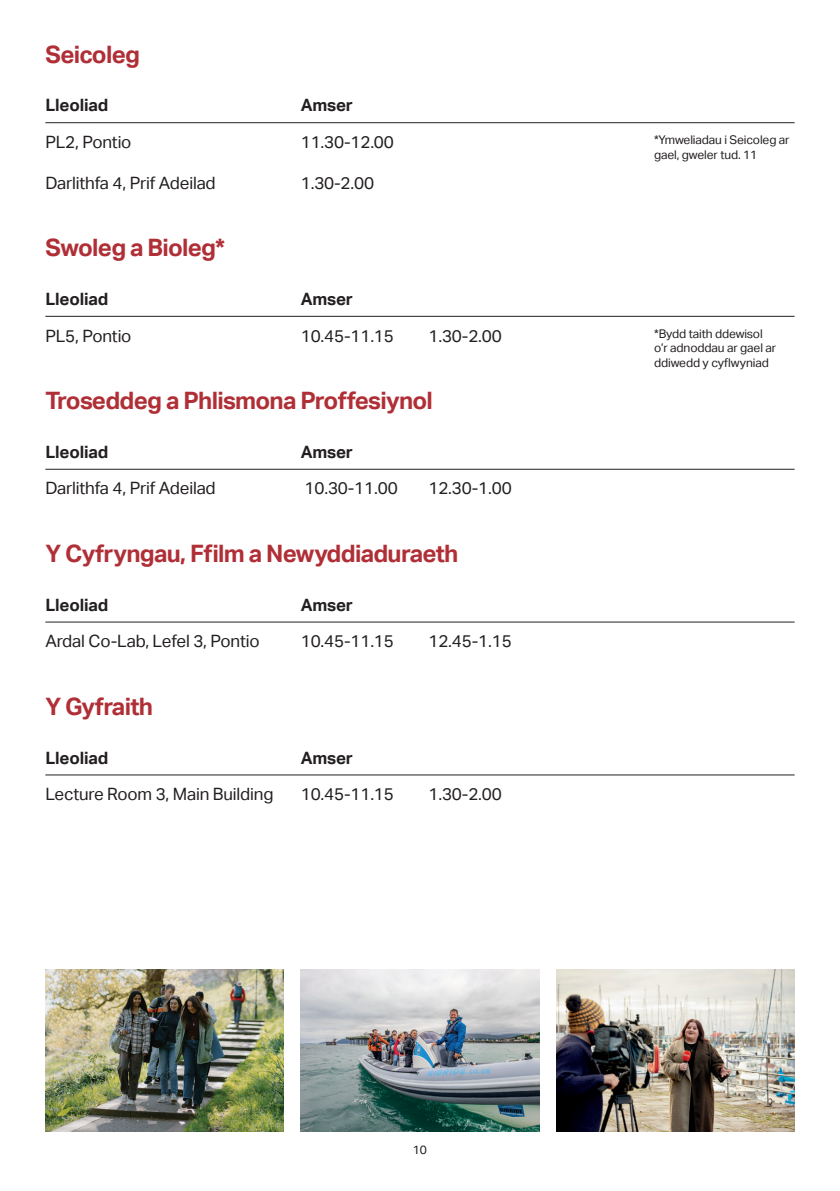
<style>
.page{position:relative;width:840px;height:1191px;background:#fff}
.page>*{position:absolute;margin:0;border:0;box-sizing:border-box;transform-origin:0 0}
.SubTitle{font:700 24px "Aktiv Grotesk";letter-spacing:-.03em;color:#b02f37}
.Body_Copy{font:17px "Aktiv Grotesk";letter-spacing:-.01em;color:#231f20}
.SubTitle_2{font:700 17px "Aktiv Grotesk";letter-spacing:-.01em;color:#231f20}
.Annotations{font:12px/14.4px "Aktiv Grotesk";letter-spacing:-.01em;color:#231f20}
</style>
<div class="page">
<hr style="left:45px;top:122px;width:749px;height:1px;background:#231f20">
<hr style="left:45px;top:316px;width:749px;height:1px;background:#231f20">
<hr style="left:45px;top:469px;width:749px;height:1px;background:#231f20">
<hr style="left:45px;top:774px;width:749px;height:1px;background:#231f20">
<hr style="left:45px;top:621px;width:749px;height:1px;background:#231f20">
<img style="left:300px;top:969px;width:239px;height:162px">
<img style="left:556px;top:969px;width:238px;height:162px">
<img style="left:45px;top:969px;width:238px;height:162px">
<p class="SubTitle" style="left:45px;top:40px;width:96px">Seicoleg</p>
<p class="SubTitle_2" style="left:45px;top:96px;width:64px">Lleoliad</p>
<p class="SubTitle_2" style="left:300px;top:96px;width:54px">Amser</p>
<p class="Body_Copy" style="left:45px;top:132px;width:88px">PL2, Pontio</p>
<p class="Body_Copy" style="left:300px;top:132px;width:95px">11.30-12.00</p>
<p class="Body_Copy" style="left:45px;top:173px;width:172px">Darlithfa 4, Prif Adeilad</p>
<p class="Body_Copy" style="left:300px;top:173px;width:75px">1.30-2.00</p>
<p class="SubTitle" style="left:45px;top:234px;width:181px">Swoleg a Bioleg*</p>
<p class="SubTitle_2" style="left:45px;top:289px;width:64px">Lleoliad</p>
<p class="SubTitle_2" style="left:300px;top:289px;width:54px">Amser</p>
<p class="Body_Copy" style="left:45px;top:326px;width:88px">PL5, Pontio</p>
<p class="Body_Copy" style="left:300px;top:326px;width:95px">10.45-11.15</p>
<p class="Body_Copy" style="left:428px;top:326px;width:75px">1.30-2.00</p>
<p class="SubTitle" style="left:45px;top:387px;width:389px">Troseddeg a Phlismona Proffesiynol</p>
<p class="SubTitle_2" style="left:45px;top:442px;width:64px">Lleoliad</p>
<p class="SubTitle_2" style="left:300px;top:442px;width:54px">Amser</p>
<p class="Body_Copy" style="left:45px;top:478px;width:172px">Darlithfa 4, Prif Adeilad</p>
<p class="Body_Copy" style="left:304px;top:478px;width:95px">10.30-11.00</p>
<p class="Body_Copy" style="left:428px;top:478px;width:85px">12.30-1.00</p>
<p class="SubTitle" style="left:45px;top:539px;width:414px">Y Cyfryngau, Ffilm a Newyddiaduraeth</p>
<p class="SubTitle_2" style="left:45px;top:595px;width:64px">Lleoliad</p>
<p class="SubTitle_2" style="left:300px;top:595px;width:54px">Amser</p>
<p class="Body_Copy" style="left:45px;top:631px;width:216px">Ardal Co-Lab, Lefel 3, Pontio</p>
<p class="Body_Copy" style="left:300px;top:631px;width:95px">10.45-11.15</p>
<p class="Body_Copy" style="left:428px;top:631px;width:85px">12.45-1.15</p>
<p class="SubTitle" style="left:45px;top:692px;width:109px">Y Gyfraith</p>
<p class="SubTitle_2" style="left:45px;top:748px;width:64px">Lleoliad</p>
<p class="SubTitle_2" style="left:300px;top:748px;width:54px">Amser</p>
<p class="Body_Copy" style="left:45px;top:784px;width:229px">Lecture Room 3, Main Building</p>
<p class="Body_Copy" style="left:300px;top:784px;width:95px">10.45-11.15</p>
<p class="Body_Copy" style="left:428px;top:784px;width:75px">1.30-2.00</p>
<p class="Annotations" style="left:412px;top:1142px;width:16px">10</p>
<p class="Annotations" style="left:653px;top:133px;width:137px">*Ymweliadau i Seicoleg ar gael, gweler tud. 11</p>
<p class="Annotations" style="left:653px;top:327px;width:123px">*Bydd taith ddewisol o’r adnoddau ar gael ar ddiwedd y cyflwyniad</p>
</div>
